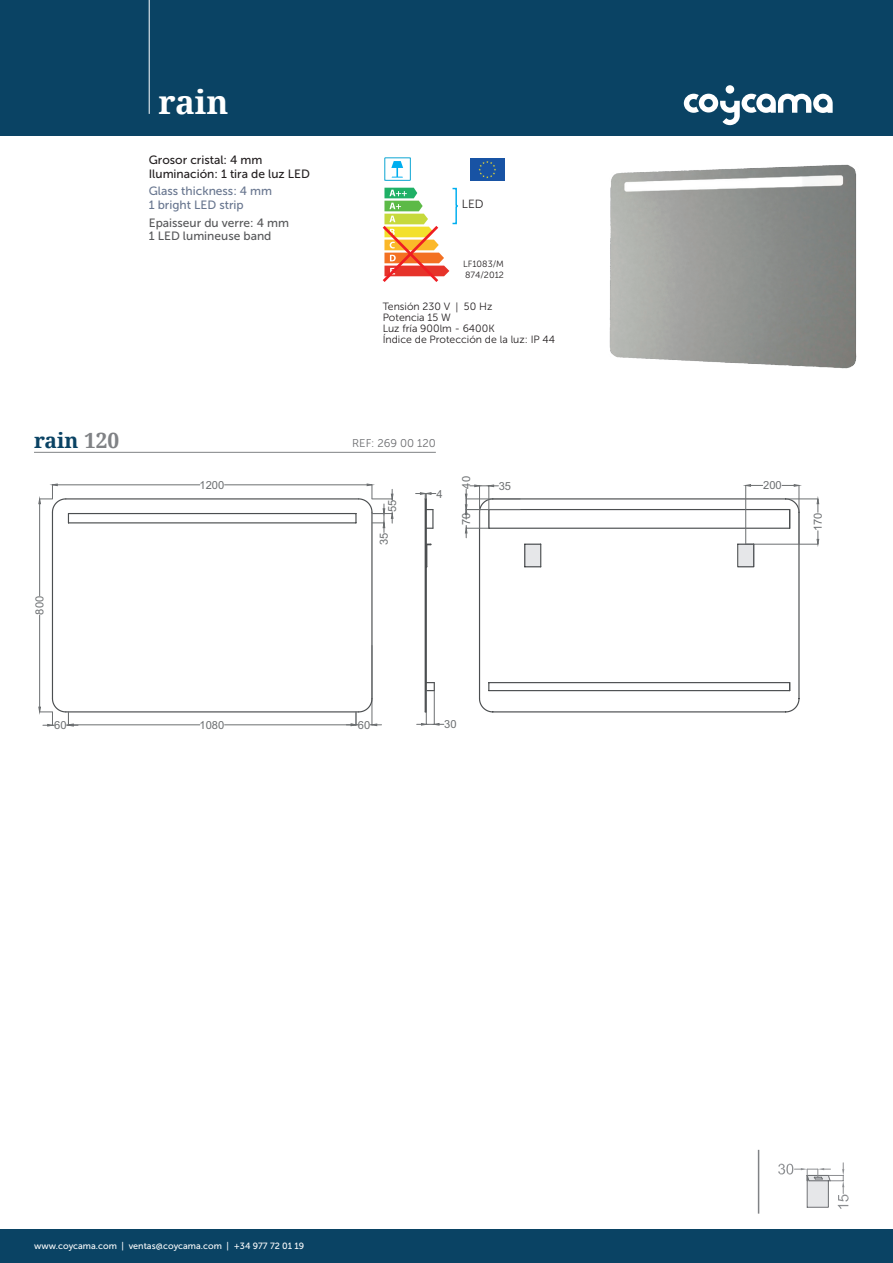
<style>
.page{position:relative;width:893px;height:1263px;background:#fff}
.page>*{position:absolute;margin:0;border:0;box-sizing:border-box;transform-origin:0 0}
.t1{font:700 33px "Noto Serif";color:#fff}
.Subtitulo{font:700 21px "Noto Serif";color:#0a4364}
.t2{font:12px/13.5px "Museo Sans 500";color:#231f20}
.t3{font:12px/13.5px "Museo Sans 500";color:#57585a}
.t4{font:12px/13.5px "Museo Sans 500";color:#68768f}
.t5{font:11.85px "Museo Sans 300";color:#231f20}
.Idioma_FR_Icono{font:11.25px "Museo Sans 300";color:#6c6d70}
.t6{font:11.1px "Arial";color:#6c6f71}
.t7{font:10.5px/11.2px "Museo Sans 300";color:#231f20}
.t8{font:9px "Museo Sans 500";color:#fff}
.t9{font:9px/10.8px "Museo Sans 300";color:#231f20}
.s1{color:#808285}
.s2{font-family:"Titillium Web";font-weight:300}
</style>
<div class="page">
<div style="left:0;top:0;width:893px;height:136px;background:#0a4364"></div>
<div style="left:726px;top:85px;width:8px;height:9px;background:#fff;border-radius:50%"></div>
<svg style="left:684px;top:94px;width:149px;height:31px"></svg>
<hr style="left:149px;top:0;width:1px;height:114px;background:#fff">
<div style="left:0;top:1229px;width:893px;height:34px;background:#0a4364"></div>
<svg style="left:384px;top:157px;width:27px;height:24px"></svg>
<svg style="left:382px;top:187px;width:76px;height:95px"></svg>
<div style="left:470px;top:158px;width:35px;height:23px;background:#1853a4"></div>
<svg style="left:478px;top:161px;width:18px;height:17px"></svg>
<img style="left:609px;top:164px;width:248px;height:205px">
<hr style="left:758px;top:1150px;width:1px;height:63px;background:#808285">
<svg style="left:778px;top:1163px;width:71px;height:46px"></svg>
<hr style="left:57px;top:485px;width:143px;height:1px;background:#6c6f71">
<hr style="left:225px;top:485px;width:142px;height:1px;background:#6c6f71">
<hr style="left:39px;top:504px;width:1px;height:92px;background:#6c6f71">
<hr style="left:39px;top:615px;width:1px;height:92px;background:#6c6f71">
<svg style="left:38px;top:483px;width:20px;height:21px"></svg>
<svg style="left:38px;top:706px;width:16px;height:21px"></svg>
<hr style="left:73px;top:724px;width:127px;height:1px;background:#6c6f71">
<hr style="left:225px;top:724px;width:126px;height:1px;background:#6c6f71">
<svg style="left:67px;top:713px;width:11px;height:14px"></svg>
<hr style="left:372px;top:645px;width:1px;height:80px;background:#6c6f71">
<svg style="left:346px;top:713px;width:11px;height:13px"></svg>
<svg style="left:370px;top:723px;width:11px;height:3px"></svg>
<svg style="left:366px;top:483px;width:28px;height:15px"></svg>
<svg style="left:51px;top:498px;width:376px;height:215px"></svg>
<svg style="left:416px;top:492px;width:20px;height:7px"></svg>
<svg style="left:479px;top:498px;width:321px;height:215px"></svg>
<hr style="left:489px;top:486px;width:1px;height:42px;background:#6c6f71">
<hr style="left:479px;top:486px;width:1px;height:42px;background:#6c6f71">
<svg style="left:789px;top:510px;width:1px;height:18px"></svg>
<svg style="left:465px;top:525px;width:24px;height:13px"></svg>
<hr style="left:466px;top:509px;width:54px;height:1px;background:#6c6f71">
<hr style="left:466px;top:499px;width:54px;height:1px;background:#6c6f71">
<svg style="left:465px;top:484px;width:33px;height:35px"></svg>
<svg style="left:426px;top:509px;width:7px;height:20px"></svg>
<svg style="left:426px;top:682px;width:9px;height:9px"></svg>
<hr style="left:426px;top:691px;width:1px;height:33px;background:#6c6f71">
<hr style="left:434px;top:691px;width:1px;height:33px;background:#6c6f71">
<svg style="left:417px;top:723px;width:27px;height:3px"></svg>
<svg style="left:426px;top:544px;width:5px;height:23px"></svg>
<hr style="left:745px;top:485px;width:1px;height:59px;background:#6c6f71">
<hr style="left:799px;top:485px;width:1px;height:59px;background:#6c6f71">
<svg style="left:745px;top:484px;width:18px;height:3px"></svg>
<svg style="left:782px;top:484px;width:18px;height:3px"></svg>
<hr style="left:746px;top:544px;width:72px;height:1px;background:#6c6f71">
<hr style="left:786px;top:499px;width:32px;height:1px;background:#6c6f71">
<svg style="left:816px;top:531px;width:3px;height:14px"></svg>
<svg style="left:816px;top:498px;width:3px;height:14px"></svg>
<div style="left:524px;top:544px;width:16px;height:23px;background:#e6e7e9"></div>
<div style="left:739px;top:544px;width:15px;height:23px;background:#e6e7e9"></div>
<hr style="left:34px;top:452px;width:402px;height:1px;background:#808285">
<h1 class="t1" style="left:159px;top:79px;width:71px">rain</h1>
<p class="t2" style="left:149px;top:153px;width:163px">Grosor cristal: 4 mm<br>Iluminación: 1 tira de luz LED</p>
<p class="t4" style="left:149px;top:185px;width:125px">Glass thickness: 4 mm<br>1 bright LED strip</p>
<p class="t3" style="left:149px;top:216px;width:142px">Epaisseur du verre: 4 mm<br>1 LED lumineuse band</p>
<p class="Subtitulo" style="left:34px;top:425px;width:87px">rain <span class="s1">120</span></p>
<p class="t6" style="left:32px;top:615px;width:20px;rotate:-90deg">800</p>
<p class="t6" style="left:199px;top:477px;width:26px">1200</p>
<p class="t5" style="left:462px;top:198px;width:23px">LED</p>
<p class="t9" style="left:463px;top:259px;width:42px">LF1083/M<br>874/2012</p>
<p class="t7" style="left:383px;top:300px;width:174px">Tensión 230 V <span class="s2">|</span> 50 Hz<br>Potencia 15 W<br>Luz fría 900lm - 6400K<br>Índice de Protección de la luz: IP 44</p>
<p class="Idioma_FR_Icono" style="left:352px;top:437px;width:85px">REF: 269 00 120</p>
<p class="t6" style="left:385px;top:512px;width:14px;rotate:-90deg">55</p>
<p class="t6" style="left:376px;top:545px;width:14px;rotate:-90deg">35</p>
<p class="t6" style="left:436px;top:486px;width:8px">4</p>
<p class="t6" style="left:459px;top:489px;width:14px;rotate:-90deg">40</p>
<p class="t6" style="left:459px;top:525px;width:14px;rotate:-90deg">70</p>
<p class="t6" style="left:499px;top:478px;width:14px">35</p>
<p class="t6" style="left:54px;top:718px;width:14px">60</p>
<p class="t6" style="left:199px;top:717px;width:26px">1080</p>
<p class="t6" style="left:358px;top:717px;width:14px">60</p>
<p class="t6" style="left:444px;top:717px;width:14px">30</p>
<p class="t8" style="left:34px;top:1241px;width:272px">www.coycama.com | ventas@coycama.com | +34 977 72 01 19</p>
<p class="t6" style="left:763px;top:478px;width:20px">200</p>
<p class="t6" style="left:810px;top:531px;width:20px;rotate:-90deg">170</p>
</div>
